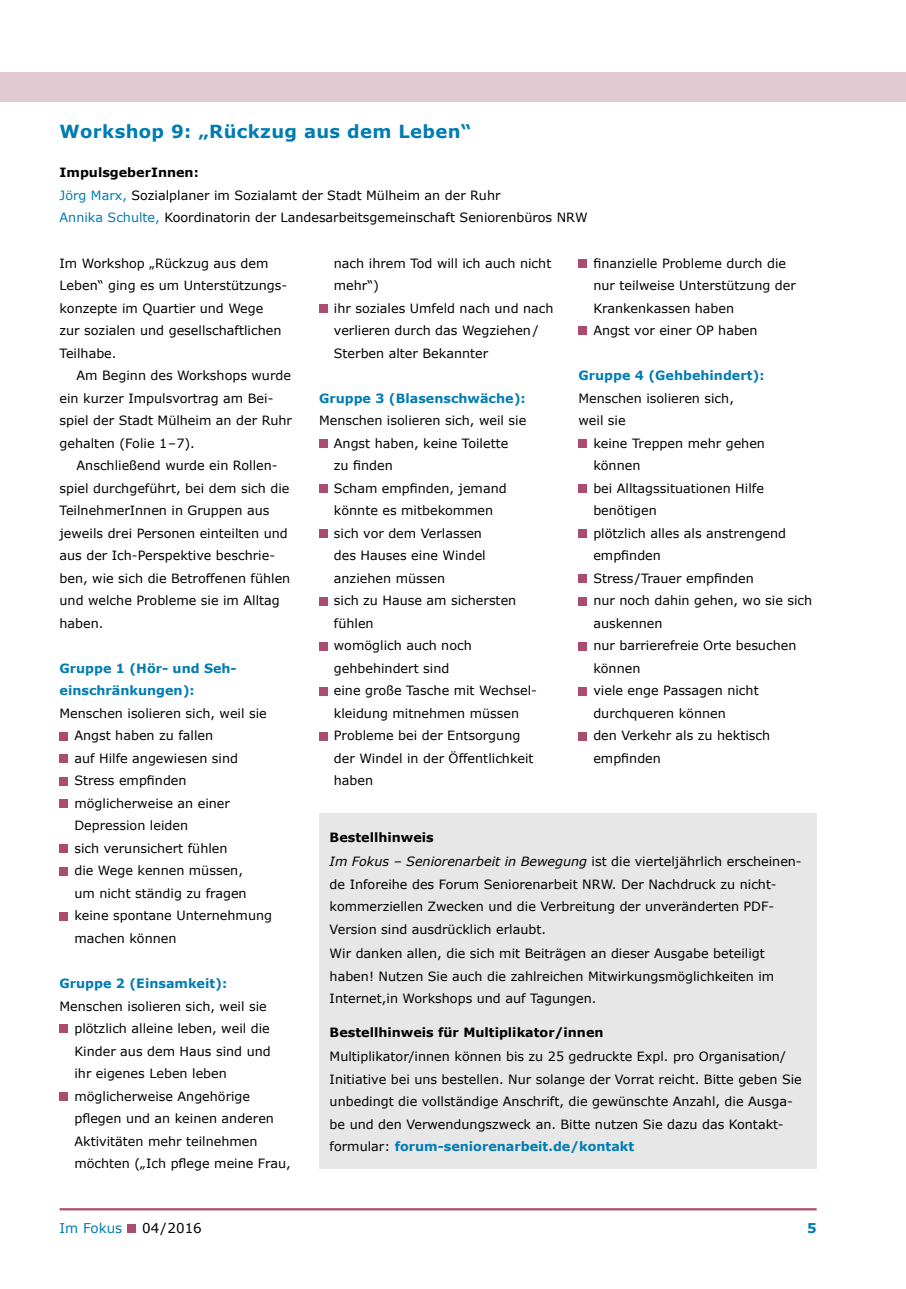
<style>
.page{position:relative;width:906px;height:1289px;background:#fff}
.page>*{position:absolute;margin:0;border:0;box-sizing:border-box;transform-origin:0 0}
.t1{font:700 18px "Verdana";letter-spacing:.02em;color:#007cb3}
.t2{font:13.5px "Verdana";color:#007cb3}
.t3{font:13.5px "Verdana";color:#000}
.t4{font:700 13.5px "Verdana";color:#007cb3}
.t5{font:12.75px/22.5px "Verdana";color:#000}
.t6{font:700 12.75px/22.5px "Verdana";color:#007cb3}
.t7{font:italic 12.75px/24.6px "Verdana";color:#000}
.t8{font:700 12.75px "Verdana";color:#000}
.s1{font-weight:700}
.s2{color:#007cb3}
.s3{font-weight:700;font-style:normal}
.s4{font-style:normal}
.s5{font-weight:700;color:#007cb3}
</style>
<div class="page">
<div style="left:0;top:72px;width:906px;height:30px;background:#e3cad2"></div>
<div style="left:127px;top:1224px;width:9px;height:8px;background:#ab4b70"></div>
<hr style="left:60px;top:1208px;width:756px;height:2px;background:#ab4b70">
<div style="left:60px;top:732px;width:8px;height:8px;background:#ab4b70"></div>
<div style="left:60px;top:754px;width:8px;height:9px;background:#ab4b70"></div>
<div style="left:60px;top:777px;width:8px;height:8px;background:#ab4b70"></div>
<div style="left:60px;top:799px;width:8px;height:9px;background:#ab4b70"></div>
<div style="left:60px;top:844px;width:8px;height:9px;background:#ab4b70"></div>
<div style="left:60px;top:867px;width:8px;height:8px;background:#ab4b70"></div>
<div style="left:60px;top:912px;width:8px;height:8px;background:#ab4b70"></div>
<div style="left:60px;top:1024px;width:8px;height:9px;background:#ab4b70"></div>
<div style="left:60px;top:1092px;width:8px;height:8px;background:#ab4b70"></div>
<div style="left:319px;top:304px;width:8px;height:9px;background:#ab4b70"></div>
<div style="left:319px;top:439px;width:8px;height:9px;background:#ab4b70"></div>
<div style="left:319px;top:484px;width:8px;height:9px;background:#ab4b70"></div>
<div style="left:319px;top:529px;width:8px;height:9px;background:#ab4b70"></div>
<div style="left:319px;top:597px;width:8px;height:8px;background:#ab4b70"></div>
<div style="left:319px;top:642px;width:8px;height:8px;background:#ab4b70"></div>
<div style="left:319px;top:687px;width:8px;height:8px;background:#ab4b70"></div>
<div style="left:319px;top:732px;width:8px;height:8px;background:#ab4b70"></div>
<div style="left:578px;top:259px;width:9px;height:9px;background:#ab4b70"></div>
<div style="left:578px;top:327px;width:9px;height:8px;background:#ab4b70"></div>
<div style="left:578px;top:439px;width:9px;height:9px;background:#ab4b70"></div>
<div style="left:578px;top:484px;width:9px;height:9px;background:#ab4b70"></div>
<div style="left:578px;top:529px;width:9px;height:9px;background:#ab4b70"></div>
<div style="left:578px;top:574px;width:9px;height:9px;background:#ab4b70"></div>
<div style="left:578px;top:597px;width:9px;height:8px;background:#ab4b70"></div>
<div style="left:578px;top:642px;width:9px;height:8px;background:#ab4b70"></div>
<div style="left:578px;top:687px;width:9px;height:8px;background:#ab4b70"></div>
<div style="left:578px;top:732px;width:9px;height:8px;background:#ab4b70"></div>
<div style="left:319px;top:813px;width:497px;height:355px;background:#e7e7e7"></div>
<h1 class="t1" style="left:60px;top:120px;width:413px">Workshop 9: „Rückzug aus dem Leben“</h1>
<p class="t5" style="left:60px;top:161px;width:530px"><span class="s1">ImpulsgeberInnen:<br></span><span class="s2">Jörg Marx,</span> Sozialplaner im Sozialamt der Stadt Mülheim an der Ruhr<br><span class="s2">Annika Schulte,</span> Koordinatorin der Landesarbeitsgemeinschaft Seniorenbüros NRW</p>
<p class="t5" style="left:60px;top:252px;width:229px">Im Workshop „Rückzug aus dem<br>Leben“ ging es um Unterstützungs&shy;konzepte im Quartier und Wege<br>zur sozialen und gesellschaftlichen<br>Teilhabe.</p>
<p class="t5" style="left:60px;top:364px;width:234px;text-indent:17px">Am Beginn des Workshops wurde ein kurzer Impulsvortrag am Bei&shy;spiel der Stadt Mülheim an der Ruhr gehalten (Folie 1–7).</p>
<p class="t5" style="left:60px;top:454px;width:232px;text-indent:17px">Anschließend wurde ein Rollen&shy;spiel durchgeführt, bei dem sich die<br>TeilnehmerInnen in Gruppen aus jeweils drei Personen einteilten und aus der Ich-Perspektive beschrie&shy;ben, wie sich die Betroffenen fühlen und welche Probleme sie im Alltag haben.</p>
<p class="t6" style="left:60px;top:657px;width:177px">Gruppe 1 (Hör- und Seh&shy;einschränkungen):</p>
<p class="t5" style="left:74px;top:702px;width:199px;text-indent:-15px">Menschen isolieren sich, weil sie<br>Angst haben zu fallen<br>auf Hilfe angewiesen sind<br>Stress empfinden möglicherweise an einer<br>Depression leiden<br>sich verunsichert fühlen<br>die Wege kennen müssen,<br>um nicht ständig zu fragen keine spontane Unternehmung machen können</p>
<p class="t6" style="left:60px;top:972px;width:169px">Gruppe 2 (Einsamkeit):</p>
<p class="t5" style="left:74px;top:994px;width:218px;text-indent:-15px">Menschen isolieren sich, weil sie plötzlich alleine leben, weil die<br>Kinder aus dem Haus sind und ihr eigenes Leben leben möglicherweise Angehörige pflegen und an keinen anderen<br>Aktivitäten mehr teilnehmen möchten („Ich pflege meine Frau,</p>
<p class="t5" style="left:593px;top:252px;width:204px">finanzielle Probleme durch die nur teilweise Unterstützung der<br>Krankenkassen haben<br>Angst vor einer OP haben</p>
<p class="t6" style="left:578px;top:364px;width:188px">Gruppe 4 (Gehbehindert):</p>
<p class="t5" style="left:578px;top:387px;width:157px">Menschen isolieren sich, weil sie</p>
<p class="t5" style="left:593px;top:432px;width:220px">keine Treppen mehr gehen können<br>bei Alltagssituationen Hilfe benötigen<br>plötzlich alles als anstrengend empfinden<br>Stress/Trauer empfinden<br>nur noch dahin gehen, wo sie sich auskennen<br>nur barrierefreie Orte besuchen können<br>viele enge Passagen nicht durchqueren können<br>den Verkehr als zu hektisch empfinden</p>
<p class="t5" style="left:334px;top:252px;width:221px">nach ihrem Tod will ich auch nicht mehr“)<br>ihr soziales Umfeld nach und nach verlieren durch das Wegziehen /<br>Sterben alter Bekannter</p>
<p class="t6" style="left:319px;top:387px;width:208px">Gruppe 3 (Blasenschwäche):</p>
<p class="t5" style="left:334px;top:409px;width:205px;text-indent:-15px">Menschen isolieren sich, weil sie<br>Angst haben, keine Toilette<br>zu finden<br>Scham empfinden, jemand könnte es mitbekommen<br>sich vor dem Verlassen<br>des Hauses eine Windel anziehen müssen<br>sich zu Hause am sichersten fühlen<br>womöglich auch noch gehbehindert sind<br>eine große Tasche mit Wechsel&shy;kleidung mitnehmen müssen<br>Probleme bei der Entsorgung der Windel in der Öffentlichkeit haben</p>
<p class="t7" style="left:330px;top:824px;width:473px"><span class="s3">Bestellhinweis<br></span>Im Fokus – Seniorenarbeit in Bewegung <span class="s4">ist die vierteljährlich erscheinen-</span></p>
<p class="t5" style="left:330px;top:873px;width:446px;text-align:justify">de Inforeihe des Forum Seniorenarbeit NRW. Der Nachdruck zu nicht&shy;kommerziellen Zwecken und die Verbreitung der unveränderten PDF-Version sind ausdrücklich erlaubt.</p>
<p class="t5" style="left:330px;top:942px;width:446px">Wir danken allen, die sich mit Beiträgen an dieser Ausgabe beteiligt haben! Nutzen Sie auch die zahlreichen Mitwirkungsmöglichkeiten im<br>Internet,in Workshops und auf Tagungen.</p>
<p class="t8" style="left:330px;top:1023px;width:275px">Bestellhinweis für Multiplikator/innen</p>
<p class="t5" style="left:330px;top:1045px;width:474px">Multiplikator/innen können bis zu 25 gedruckte Expl. pro Organisation/ Initiative bei uns bestellen. Nur solange der Vorrat reicht. Bitte geben Sie unbedingt die vollständige Anschrift, die gewünschte Anzahl, die Ausga&shy;be und den Verwendungszweck an. Bitte nutzen Sie dazu das Kontakt&shy;formular: <span class="s5">forum-seniorenarbeit.de/kontakt</span></p>
<p class="t2" style="left:60px;top:1219px;width:64px">Im Fokus</p>
<p class="t3" style="left:142px;top:1219px;width:61px">04/2016</p>
<p class="t4" style="left:807px;top:1219px;width:11px">5</p>
</div>
